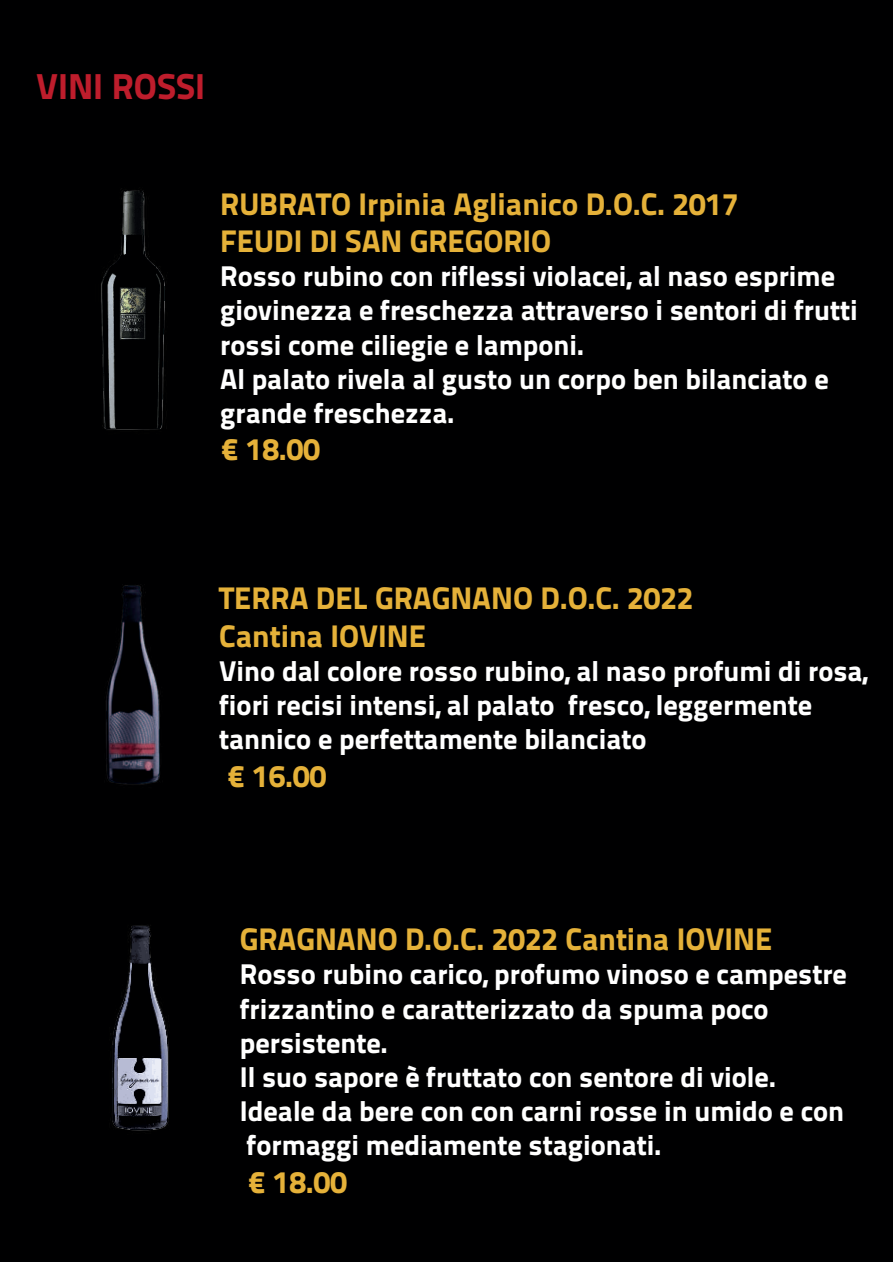
<style>
.page{position:relative;width:893px;height:1263px;background:#fff}
.page>*{position:absolute;margin:0;border:0;box-sizing:border-box;transform-origin:0 0}
.t1{font:36px "Titillium Text 25 L 999 wt";color:#be1d2c}
.t2{font:31.2px/37.5px "Titillium Text 25 L 999 wt";color:#e5b139}
.t3{font:28.5px/34.2px "Titillium Text 25 L 999 wt";color:#fff}
</style>
<div class="page">
<div style="left:0;top:0;width:893px;height:1262px;background:#000001"></div>
<img style="left:101px;top:190px;width:64px;height:240px">
<img style="left:106px;top:585px;width:54px;height:200px">
<img style="left:112px;top:925px;width:57px;height:206px">
<p class="t1" style="left:36px;top:66px;width:171px">VINI ROSSI</p>
<p class="t2" style="left:220px;top:185px;width:520px">RUBRATO Irpinia Aglianico D.O.C. 2017<br>FEUDI DI SAN GREGORIO</p>
<p class="t3" style="left:220px;top:259px;width:639px">Rosso rubino con riflessi violacei, al naso esprime giovinezza e freschezza attraverso i sentori di frutti rossi come ciliegie e lamponi.<br>Al palato rivela al gusto un corpo ben bilanciato e grande freschezza.</p>
<p class="t2" style="left:220px;top:431px;width:101px">€ 18.00</p>
<p class="t2" style="left:219px;top:579px;width:476px">TERRA DEL GRAGNANO D.O.C. 2022<br>Cantina IOVINE</p>
<p class="t3" style="left:219px;top:653px;width:650px">Vino dal colore rosso rubino, al naso profumi di rosa, fiori recisi intensi, al palato fresco, leggermente tannico e perfettamente bilanciato</p>
<p class="t2" style="left:226px;top:757px;width:101px">€ 16.00</p>
<p class="t2" style="left:240px;top:920px;width:534px">GRAGNANO D.O.C. 2022 Cantina IOVINE</p>
<p class="t3" style="left:240px;top:957px;width:609px">Rosso rubino carico, profumo vinoso e campestre frizzantino e caratterizzato da spuma poco persistente.<br>Il suo sapore è fruttato con sentore di viole.<br>Ideale da bere con con carni rosse in umido e con formaggi mediamente stagionati.</p>
<p class="t2" style="left:247px;top:1163px;width:101px">€ 18.00</p>
</div>
